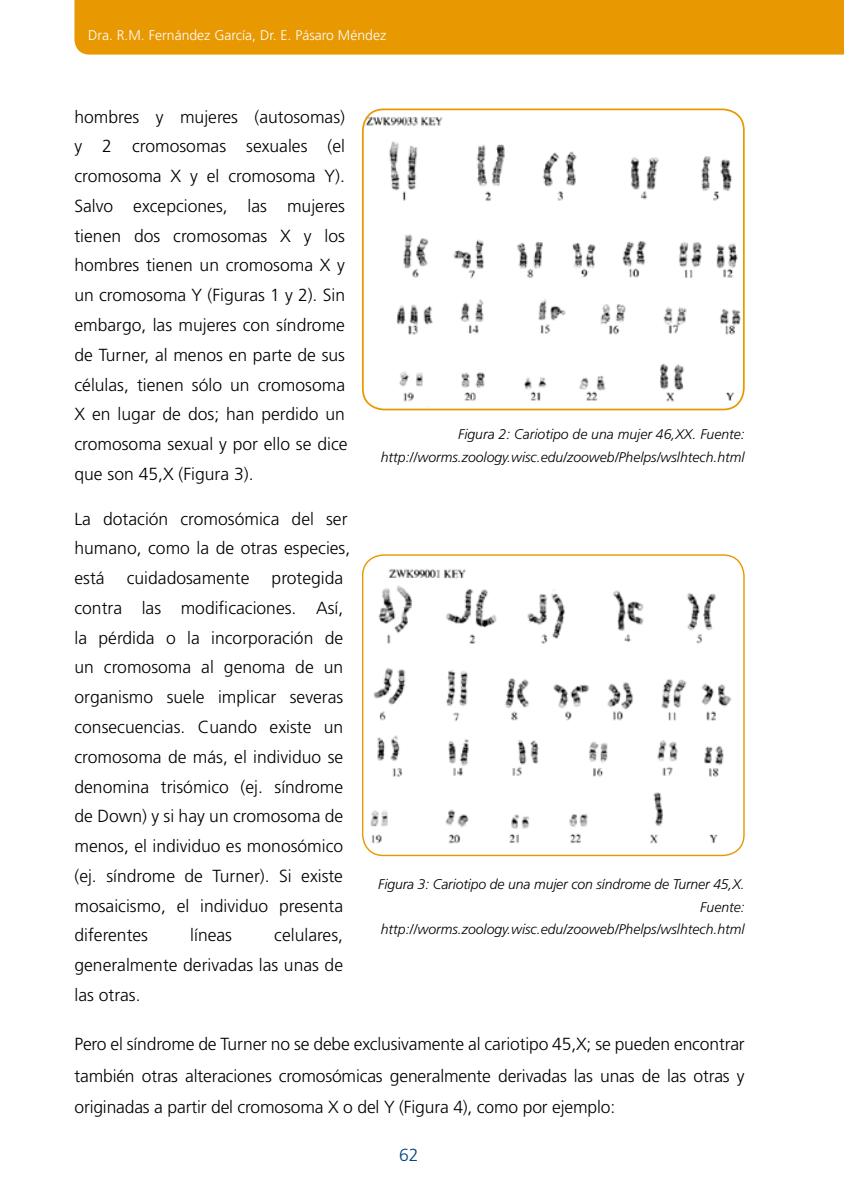
<style>
.page{position:relative;width:844px;height:1191px;background:#fff}
.page>*{position:absolute;margin:0;border:0;box-sizing:border-box;transform-origin:0 0}
.t1{font:300 17.5px/29.8px "Frutiger";color:#000;text-align:justify}
.t2{font:300 17.5px "Frutiger";color:#004489}
.t3{font:italic 300 14px/22.8px "Frutiger";color:#000;text-align:right}
.t4{font:300 14px "Frutiger";color:#fff}
</style>
<div class="page">
<img style="left:363px;top:112px;width:380px;height:295px">
<div style="left:362px;top:108px;width:382px;height:302px;border:2px solid #e89800;border-radius:21px"></div>
<img style="left:365px;top:564px;width:378px;height:284px">
<div style="left:362px;top:554px;width:382px;height:302px;border:1px solid #e89800;border-radius:21px"></div>
<div style="left:74px;top:0;width:769px;height:55px;background:#e89800"></div>
<p class="t4" style="left:88px;top:27px;width:299px">Dra. R.M. Fernández García, Dr. E. Pásaro Méndez</p>
<p class="t1" style="left:74px;top:102px;width:274px;text-align:left">hombres y mujeres (autosomas) y 2 cromosomas sexuales (el cromosoma X y el cromosoma Y).<br>Salvo excepciones, las mujeres tienen dos cromosomas X y los hombres tienen un cromosoma X y un cromosoma Y (Figuras 1 y 2). Sin embargo, las mujeres con síndrome de Turner, al menos en parte de sus células, tienen sólo un cromosoma<br>X en lugar de dos; han perdido un cromosoma sexual y por ello se dice que son 45,X (Figura 3).</p>
<p class="t1" style="left:74px;top:503px;width:277px;text-align:left">La dotación cromosómica del ser humano, como la de otras especies, está</p>
<p class="t3" style="left:381px;top:422px;width:365px">Figura 2: Cariotipo de una mujer 46,XX. Fuente: http://worms.zoology.wisc.edu/zooweb/Phelps/wslhtech.html</p>
<p class="t1" style="left:74px;top:563px;width:270px;text-indent:197px">protegida contra las modificaciones. Así, la pérdida o la incorporación de un cromosoma al genoma de un organismo suele implicar severas consecuencias. Cuando existe un cromosoma de más, el individuo se denomina trisómico (ej. síndrome de Down) y si hay un cromosoma de menos, el individuo es monosómico (ej. síndrome de Turner). Si existe mosaicismo, el individuo presenta diferentes</p>
<p class="t1" style="left:127px;top:563px;width:124px">cuidadosamente</p>
<p class="t3" style="left:378px;top:872px;width:368px">Figura 3: Cariotipo de una mujer con síndrome de Turner 45,X.<br>Fuente: http://worms.zoology.wisc.edu/zooweb/Phelps/wslhtech.html</p>
<p class="t1" style="left:74px;top:920px;width:270px;text-indent:200px">celulares, generalmente derivadas las unas de las otras.</p>
<p class="t1" style="left:74px;top:1028px;width:671px;line-height:31.5px">Pero el síndrome de Turner no se debe exclusivamente al cariotipo 45,X; se pueden encontrar también otras alteraciones cromosómicas generalmente derivadas las unas de las otras y originadas a partir del cromosoma X o del Y (Figura 4), como por ejemplo:</p>
<p class="t1" style="left:190px;top:920px;width:43px">líneas</p>
<p class="t2" style="left:399px;top:1145px;width:21px">62</p>
</div>
